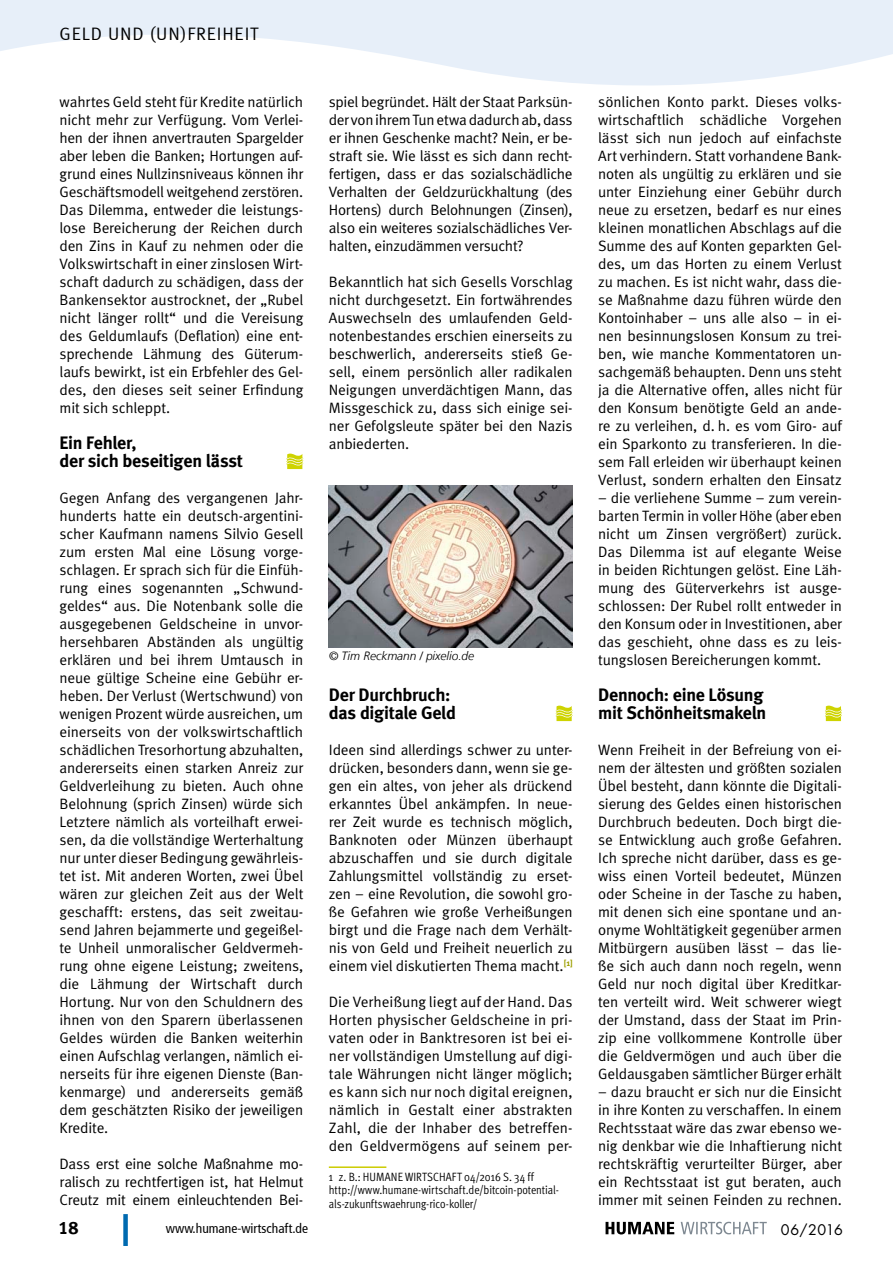
<style>
.page{position:relative;width:893px;height:1263px;background:#fff}
.page>*{position:absolute;margin:0;border:0;box-sizing:border-box;transform-origin:0 0}
.Zwischenüberschrift{font:700 18px "Meta";letter-spacing:-.015em;color:#000}
.t1{font:18px "Meta Normal LF";letter-spacing:.05em;color:#000}
.t2{font:18px "Meta Bold LF";color:#000}
.Fließtext___Inital{font:15px/18px "Meta Normal";letter-spacing:-.01em;color:#000;text-align:justify}
.Fußnote_enge_Zeile{font:15px/18px "Meta Normal";letter-spacing:-.01em;color:#000;text-align:justify}
.t3{font:14.25px "Futura";letter-spacing:.01em;color:#000}
.t4{font:condensed 13.5px "Frutiger 57";color:#000}
.Fußnote_enge_Zeile-2{font:12px/13.5px "Meta Cond Normal";letter-spacing:-.005em;color:#000}
.t5{font:italic 300 12px "Frutiger LT";letter-spacing:-.005em;color:#000}
</style>
<div class="page">
<div style="left:123px;top:1214px;width:5px;height:32px;background:#006ab0"></div>
<svg style="left:606px;top:1222px;width:68px;height:12px"></svg>
<svg style="left:681px;top:1222px;width:86px;height:12px"></svg>
<svg style="left:286px;top:454px;width:17px;height:15px"></svg>
<img style="left:329px;top:485px;width:244px;height:163px">
<svg style="left:556px;top:706px;width:17px;height:15px"></svg>
<hr style="left:329px;top:1166px;width:57px;height:2px;background:#cc0">
<svg style="left:825px;top:706px;width:17px;height:15px"></svg>
<svg style="left:0;top:0;width:893px;height:86px;fill:#e7eff9"></svg>
<p class="t1" style="left:60px;top:24px;width:200px">GELD UND (UN)FREIHEIT</p>
<p class="Fließtext___Inital" style="left:60px;top:93px;width:245px">wahrtes Geld steht für Kredite natürlich nicht mehr zur Verfügung. Vom Verlei&shy;hen der ihnen anvertrauten Spargelder aber leben die Banken; Hortungen auf&shy;grund eines Nullzinsniveaus können ihr Geschäftsmodell weitgehend zerstören.<br>Das Dilemma, entweder die leistungs&shy;lose Bereicherung der Reichen durch den Zins in Kauf zu nehmen oder die Volkswirtschaft in einer zinslosen Wirt&shy;schaft dadurch zu schädigen, dass der Bankensektor austrocknet, der „Rubel nicht länger rollt“ und die Vereisung des Geldumlaufs (Deflation) eine ent&shy;sprechende Lähmung des Güterum&shy;laufs bewirkt, ist ein Erbfehler des Gel&shy;des, den dieses seit seiner Erfindung mit sich schleppt.</p>
<p class="Zwischenüberschrift" style="left:60px;top:432px;width:79px">Ein Fehler,</p>
<p class="Zwischenüberschrift" style="left:60px;top:450px;width:185px">der sich beseitigen lässt</p>
<p class="Fließtext___Inital" style="left:60px;top:489px;width:245px">Gegen Anfang des vergangenen Jahr&shy;hunderts hatte ein deutsch-argentini&shy;scher Kaufmann namens Silvio Gesell zum ersten Mal eine Lösung vorge&shy;schlagen. Er sprach sich für die Einfüh&shy;rung eines sogenannten „Schwund&shy;geldes“ aus. Die Notenbank solle die ausgegebenen Geldscheine in unvor&shy;hersehbaren Abständen als ungültig erklären und bei ihrem Umtausch in neue gültige Scheine eine Gebühr er&shy;heben. Der Verlust (Wertschwund) von wenigen Prozent würde ausreichen, um einerseits von der volkswirtschaftlich schädlichen Tresorhortung abzuhalten, andererseits einen starken Anreiz zur Geldverleihung zu bieten. Auch ohne Belohnung (sprich Zinsen) würde sich Letztere nämlich als vorteilhaft erwei&shy;sen, da die vollständige Werterhaltung nur unter dieser Bedingung gewährleis&shy;tet ist. Mit anderen Worten, zwei Übel wären zur gleichen Zeit aus der Welt geschafft: erstens, das seit zweitau&shy;send Jahren bejammerte und gegeißel&shy;te Unheil unmoralischer Geldvermeh&shy;rung ohne eigene Leistung; zweitens, die Lähmung der Wirtschaft durch Hortung. Nur von den Schuldnern des ihnen von den Sparern überlassenen Geldes würden die Banken weiterhin einen Aufschlag verlangen, nämlich ei&shy;nerseits für ihre eigenen Dienste (Ban&shy;kenmarge) und andererseits gemäß dem geschätzten Risiko der jeweiligen Kredite.</p>
<p class="Fließtext___Inital" style="left:60px;top:1155px;width:245px">Dass erst eine solche Maßnahme mo&shy;ralisch zu rechtfertigen ist, hat Helmut Creutz mit einem einleuchtenden Bei-</p>
<p class="Fließtext___Inital" style="left:329px;top:93px;width:245px">spiel begründet. Hält der Staat Parksün&shy;der von ihrem Tun etwa dadurch ab, dass er ihnen Geschenke macht? Nein, er be&shy;straft sie. Wie lässt es sich dann recht&shy;fertigen, dass er das sozialschädliche Verhalten der Geldzurückhaltung (des Hortens) durch Belohnungen (Zinsen), also ein weiteres sozialschädliches Ver&shy;halten, einzudämmen versucht?</p>
<p class="Fließtext___Inital" style="left:329px;top:273px;width:245px">Bekanntlich hat sich Gesells Vorschlag nicht durchgesetzt. Ein fortwährendes Auswechseln des umlaufenden Geld&shy;notenbestandes erschien einerseits zu beschwerlich, andererseits stieß Ge&shy;sell, einem persönlich aller radikalen Neigungen unverdächtigen Mann, das Missgeschick zu, dass sich einige sei&shy;ner Gefolgsleute später bei den Nazis anbiederten.</p>
<p class="t5" style="left:329px;top:649px;width:147px">© Tim Reckmann / pixelio.de</p>
<p class="Zwischenüberschrift" style="left:329px;top:684px;width:123px">Der Durchbruch:</p>
<p class="Zwischenüberschrift" style="left:329px;top:702px;width:129px">das digitale Geld</p>
<p class="Fließtext___Inital" style="left:329px;top:741px;width:245px">Ideen sind allerdings schwer zu unter&shy;drücken, besonders dann, wenn sie ge&shy;gen ein altes, von jeher als drückend erkanntes Übel ankämpfen. In neue&shy;rer Zeit wurde es technisch möglich, Banknoten oder Münzen überhaupt abzuschaffen und sie durch digitale Zahlungsmittel vollständig zu erset&shy;zen – eine Revolution, die sowohl gro&shy;ße Gefahren wie große Verheißungen birgt und die Frage nach dem Verhält&shy;nis von Geld und Freiheit neuerlich zu einem viel diskutierten Thema macht.<sup>[1]</sup></p>
<p class="Fließtext___Inital" style="left:329px;top:993px;width:245px">Die Verheißung liegt auf der Hand. Das Horten physischer Geldscheine in pri&shy;vaten oder in Banktresoren ist bei ei&shy;ner vollständigen Umstellung auf digi&shy;tale Währungen nicht länger möglich; es kann sich nur noch digital ereignen, nämlich in Gestalt einer abstrakten Zahl, die der Inhaber des betreffen&shy;den Geldvermögens auf seinem per-</p>
<p class="Fußnote_enge_Zeile-2" style="left:329px;top:1170px;width:206px">1 z. B.: HUMANE WIRTSCHAFT 04/2016 S. 34 ff</p>
<p class="Fußnote_enge_Zeile-2" style="left:329px;top:1183px;width:232px">http://www.humane-wirtschaft.de/bitcoin-potential&shy;als-zukunftswaehrung-rico-koller/</p>
<p class="Fußnote_enge_Zeile" style="left:598px;top:93px;width:245px">sönlichen Konto parkt. Dieses volks&shy;wirtschaftlich schädliche Vorgehen lässt sich nun jedoch auf einfachste Art verhindern. Statt vorhandene Bank&shy;noten als ungültig zu erklären und sie unter Einziehung einer Gebühr durch neue zu ersetzen, bedarf es nur eines kleinen monatlichen Abschlags auf die Summe des auf Konten geparkten Gel&shy;des, um das Horten zu einem Verlust zu machen. Es ist nicht wahr, dass die&shy;se Maßnahme dazu führen würde den Kontoinhaber – uns alle also – in ei&shy;nen besinnungslosen Konsum zu trei&shy;ben, wie manche Kommentatoren un&shy;sachgemäß behaupten. Denn uns steht ja die Alternative offen, alles nicht für den Konsum benötigte Geld an ande&shy;re zu verleihen, d. h. es vom Giro- auf ein Sparkonto zu transferieren. In die&shy;sem Fall erleiden wir überhaupt keinen Verlust, sondern erhalten den Einsatz</p>
<p class="Fußnote_enge_Zeile" style="left:598px;top:489px;width:245px">– die verliehene Summe – zum verein&shy;barten Termin in voller Höhe (aber eben nicht um Zinsen vergrößert) zurück.<br>Das Dilemma ist auf elegante Weise in beiden Richtungen gelöst. Eine Läh&shy;mung des Güterverkehrs ist ausge&shy;schlossen: Der Rubel rollt entweder in den Konsum oder in Investitionen, aber das geschieht, ohne dass es zu leis&shy;tungslosen Bereicherungen kommt.</p>
<p class="Zwischenüberschrift" style="left:598px;top:684px;width:167px">Dennoch: eine Lösung</p>
<p class="Zwischenüberschrift" style="left:598px;top:702px;width:170px">mit Schönheitsmakeln</p>
<p class="Fließtext___Inital" style="left:598px;top:741px;width:245px">Wenn Freiheit in der Befreiung von ei&shy;nem der ältesten und größten sozialen Übel besteht, dann könnte die Digitali&shy;sierung des Geldes einen historischen Durchbruch bedeuten. Doch birgt die&shy;se Entwicklung auch große Gefahren.<br>Ich spreche nicht darüber, dass es ge&shy;wiss einen Vorteil bedeutet, Münzen oder Scheine in der Tasche zu haben, mit denen sich eine spontane und an&shy;onyme Wohltätigkeit gegenüber armen Mitbürgern ausüben lässt – das lie&shy;ße sich auch dann noch regeln, wenn Geld nur noch digital über Kreditkar&shy;ten verteilt wird. Weit schwerer wiegt der Umstand, dass der Staat im Prin&shy;zip eine vollkommene Kontrolle über die Geldvermögen und auch über die Geldausgaben sämtlicher Bürger erhält</p>
<p class="Fließtext___Inital" style="left:598px;top:1083px;width:245px">– dazu braucht er sich nur die Einsicht in ihre Konten zu verschaffen. In einem Rechtsstaat wäre das zwar ebenso we&shy;nig denkbar wie die Inhaftierung nicht rechtskräftig verurteilter Bürger, aber ein Rechtsstaat ist gut beraten, auch immer mit seinen Feinden zu rechnen.</p>
<p class="t2" style="left:58px;top:1217px;width:22px">18</p>
<p class="t4" style="left:166px;top:1220px;width:144px">www.humane-wirtschaft.de</p>
<p class="t3" style="left:781px;top:1220px;width:64px">06/2016</p>
</div>
